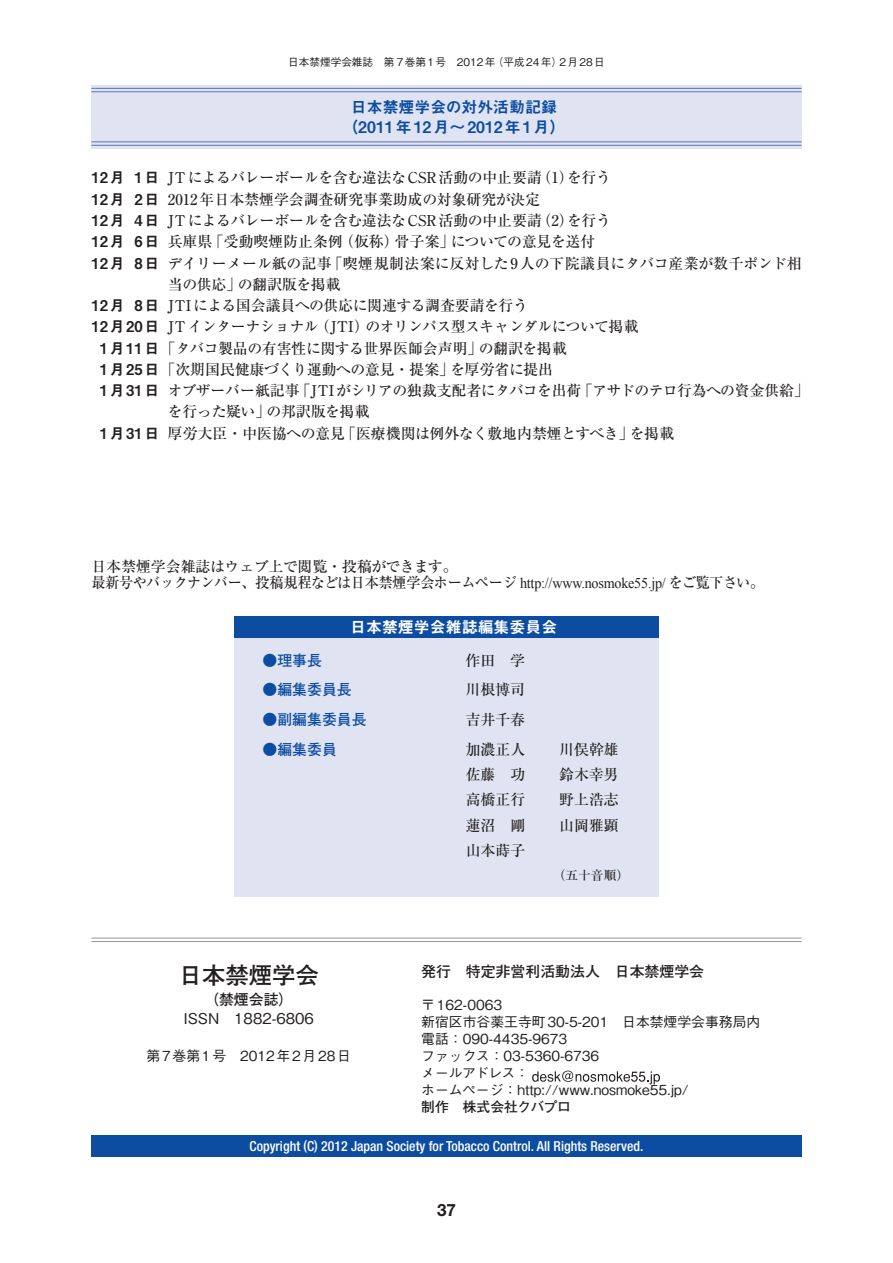
<style>
.page{position:relative;width:893px;height:1263px;background:#fff}
.page>*{position:absolute;margin:0;border:0;box-sizing:border-box;transform-origin:0 0}
.t1{font:700 23.4px "Futo Go B101 Pr 6 N";color:#231f20}
.t2{font:700 16.95px "Helvetica Neue";color:#231f20}
.t3{font:15.9px/19.2px "Midashi Go Pr 6 N MB31";color:#0d4da1;text-align:center}
.t4{font:15.9px "Midashi Go Pr 6 N MB31";color:#fff}
.t5{font:500 14.85px/15.9px "Ryumin Pr 6 N";color:#231f20}
.t6{font:500 14.85px "Ryumin Pr 6 N";letter-spacing:-.03em;color:#231f20}
.t7{font:700 14.85px "Futo Go B101 Pr 6 N";color:#231f20}
.t8{font:700 14.85px "Futo Go B101 Pr 6 N";color:#0d4da1}
.t9{font:500 14.85px "Gothic BBB Pr 6 N";color:#231f20}
.t10{font:500 13.8px/17px "Gothic BBB Pr 6 N";color:#231f20}
.t11{font:500 condensed 13.8px "Helvetica Neue";color:#fff}
.t12{font:500 13.8px "Gothic BBB Pr 6 N";letter-spacing:.125em;color:#231f20}
.t13{font:700 13.8px "Futo Go B101 Pr 6 N";letter-spacing:-.015em;color:#231f20}
.t14{font:500 12.75px "Ryumin Pr 6 N";color:#231f20}
.t15{font:500 10.65px "Gothic BBB Pr 6 N";color:#231f20}
.s1{font-family:"Midashi Go Pr 6 N MB31";font-weight:400}
.s2{font-family:"Times New Roman";font-weight:400}
.s3{font-family:"Ryumin Pr 6 N";font-weight:500}
</style>
<div class="page">
<div style="left:91px;top:1135px;width:710px;height:22px;background:#0d4da1"></div>
<div style="left:234px;top:637px;width:425px;height:260px;background:#e0e4f2"></div>
<div style="left:234px;top:617px;width:425px;height:21px;background:#0d4da1"></div>
<div style="left:91px;top:85px;width:710px;height:64px;background:#e0e4f2"></div>
<hr style="left:91px;top:88px;width:710px;height:1px;background:#5b72b7">
<hr style="left:91px;top:91px;width:710px;height:1px;background:#5b72b7">
<hr style="left:91px;top:142px;width:710px;height:1px;background:#5b72b7">
<hr style="left:91px;top:145px;width:710px;height:1px;background:#5b72b7">
<hr style="left:91px;top:938px;width:710px;height:1px;background:#939598">
<hr style="left:91px;top:941px;width:710px;height:1px;background:#939598">
<svg style="left:532px;top:1070px;width:128px;height:14px"></svg>
<p class="t15" style="left:288px;top:53px;width:318px">日本禁煙学会雑誌　第 7巻第1号　2012年（平成24年）2月28日</p>
<p class="t3" style="left:342px;top:97px;width:225px">日本禁煙学会の対外活動記録（2011年12月〜2012年1月）</p>
<p class="t5" style="left:92px;top:169px;width:521px"><span class="s1">12月 1日</span> JTによるバレーボールを含む違法なCSR活動の中止要請（1）を行う</p>
<p class="t5" style="left:92px;top:191px;width:450px"><span class="s1">12月 2日</span> 2012年日本禁煙学会調査研究事業助成の対象研究が決定</p>
<p class="t5" style="left:92px;top:212px;width:521px"><span class="s1">12月 4日</span> JTによるバレーボールを含む違法なCSR活動の中止要請（2）を行う</p>
<p class="t5" style="left:92px;top:233px;width:505px"><span class="s1">12月 6日</span>兵庫県「受動喫煙防止条例（仮称）骨子案」についての意見を送付</p>
<p class="t5" style="left:92px;top:254px;width:712px"><span class="s1">12月 8日</span>デイリーメール紙の記事「喫煙規制法案に反対した9人の下院議員にタバコ産業が数千ポンド相</p>
<p class="t6" style="left:168px;top:273px;width:174px">当の供応」の翻訳版を掲載</p>
<p class="t6" style="left:92px;top:294px;width:438px"><span class="s1">12月 8日</span> JTIによる国会議員への供応に関連する調査要請を行う</p>
<p class="t6" style="left:92px;top:315px;width:548px"><span class="s1">12月20 日</span> JT インターナショナル（JTI）のオリンパス型スキャンダルについて掲載</p>
<p class="t6" style="left:100px;top:336px;width:468px"><span class="s1">1月11日</span>「タバコ製品の有害性に関する世界医師会声明」の翻訳を掲載</p>
<p class="t5" style="left:100px;top:361px;width:455px"><span class="s1">1月25日</span>「次期国民健康づくり運動への意見・提案」を厚労省に提出</p>
<p class="t6" style="left:100px;top:379px;width:711px"><span class="s1">1月31日</span>オブザーバー紙記事「JTIがシリアの独裁支配者にタバコを出荷「アサドのテロ行為への資金供給」</p>
<p class="t6" style="left:168px;top:400px;width:203px">を行った疑い」の邦訳版を掲載</p>
<p class="t5" style="left:100px;top:425px;width:576px"><span class="s1">1月31日</span>厚労大臣・中医協への意見「医療機関は例外なく敷地内禁煙とすべき」を掲載</p>
<p class="t5" style="left:91px;top:558px;width:674px">日本禁煙学会雑誌はウェブ上で閲覧・投稿ができます。<br>最新号やバックナンバー、投稿規程などは日本禁煙学会ホームページ <span class="s2">http://www.nosmoke55.jp/</span> をご覧下さい。</p>
<p class="t4" style="left:350px;top:614px;width:209px">日本禁煙学会雑誌編集委員会</p>
<p class="t8" style="left:262px;top:648px;width:61px"><span class="s3">●</span>理事長</p>
<p class="t5" style="left:466px;top:651px;width:61px">作田　学</p>
<p class="t8" style="left:263px;top:678px;width:91px"><span class="s3">●</span>編集委員長</p>
<p class="t5" style="left:466px;top:681px;width:61px">川根博司</p>
<p class="t8" style="left:263px;top:707px;width:106px"><span class="s3">●</span>副編集委員長</p>
<p class="t5" style="left:466px;top:711px;width:61px">吉井千春</p>
<p class="t8" style="left:263px;top:737px;width:76px"><span class="s3">●</span>編集委員</p>
<p class="t5" style="left:466px;top:741px;width:61px">加濃正人</p>
<p class="t5" style="left:559px;top:741px;width:61px">川俣幹雄</p>
<p class="t5" style="left:466px;top:765px;width:61px">佐藤　功</p>
<p class="t5" style="left:559px;top:765px;width:61px">鈴木幸男</p>
<p class="t5" style="left:466px;top:791px;width:61px">高橋正行</p>
<p class="t5" style="left:559px;top:791px;width:61px">野上浩志</p>
<p class="t5" style="left:466px;top:816px;width:61px">蓮沼　剛</p>
<p class="t5" style="left:559px;top:816px;width:61px">山岡雅顕</p>
<p class="t5" style="left:466px;top:842px;width:61px">山本蒔子</p>
<h1 class="t1" style="left:179px;top:957px;width:142px">日本禁煙学会</h1>
<p class="t7" style="left:204px;top:987px;width:91px">（禁煙会誌）</p>
<p class="t9" style="left:184px;top:1006px;width:132px">ISSN　1882-6806</p>
<p class="t12" style="left:147px;top:1045px;width:206px">第7巻第1号　2012年2月28日</p>
<p class="t14" style="left:553px;top:865px;width:78px">（五十音順）</p>
<p class="t7" style="left:421px;top:959px;width:284px">発行　特定非営利活動法人　日本禁煙学会</p>
<p class="t10" style="left:421px;top:995px;width:341px">〒162-0063<br>新宿区市谷薬王寺町30-5-201　日本禁煙学会事務局内電話：090-4435-9673<br>ファックス：03-5360-6736<br>メールアドレス：<br>ホームページ：http://www.nosmoke55.jp/</p>
<p class="t13" style="left:421px;top:1096px;width:151px">制作　株式会社クバプロ</p>
<p class="t11" style="left:250px;top:1138px;width:395px">Copyright (C) 2012 Japan Society for Tobacco Control. All Rights Reserved.</p>
<p class="t2" style="left:437px;top:1199px;width:20px">37</p>
</div>
